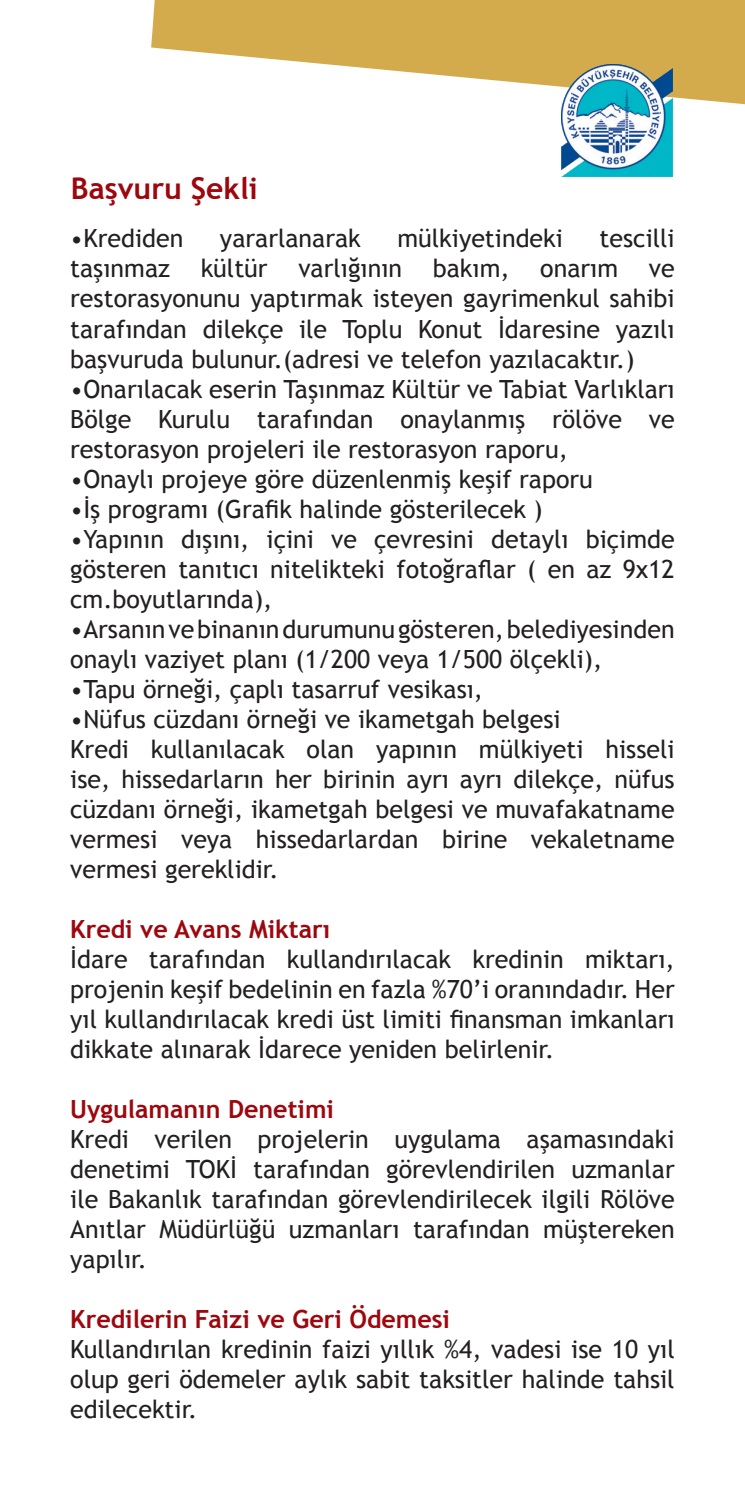
<style>
.page{position:relative;width:745px;height:1489px;background:#fff}
.page>*{position:absolute;margin:0;border:0;box-sizing:border-box;transform-origin:0 0}
.t1{font:700 30px "Trebuchet MS";color:#9d070d}
.t2{font:25px/30px "Trebuchet MS";color:#231f20;text-align:justify}
.t3{font:700 25px "Trebuchet MS";color:#9d070d}
</style>
<div class="page">
<svg style="left:151px;top:0;width:593px;height:104px;fill:#d3ab4d"></svg>
<img style="left:561px;top:65px;width:111px;height:111px">
<p class="t1" style="left:71px;top:169px;width:188px">Başvuru Şekli</p>
<p class="t2" style="left:70px;top:224px;width:115px">•Krediden</p>
<p class="t2" style="left:220px;top:224px;width:142px">yararlanarak</p>
<p class="t2" style="left:397px;top:224px;width:167px">mülkiyetindeki</p>
<p class="t2" style="left:70px;top:224px;width:605px;text-indent:529px">tescilli taşınmaz kültür varlığının bakım, onarım ve restorasyonunu yaptırmak isteyen gayrimenkul sahibi tarafından dilekçe ile Toplu Konut İdaresine yazılı başvuruda bulunur.(adresi ve telefon yazılacaktır.)</p>
<p class="t2" style="left:70px;top:374px;width:605px">•Onarılacak eserin Taşınmaz Kültür ve Tabiat Varlıkları Bölge Kurulu tarafından onaylanmış rölöve ve restorasyon projeleri ile restorasyon raporu,</p>
<p class="t2" style="left:70px;top:464px;width:523px">•Onaylı projeye göre düzenlenmiş keşif raporu</p>
<p class="t2" style="left:70px;top:494px;width:473px">•İş programı (Grafik halinde gösterilecek )</p>
<p class="t2" style="left:70px;top:524px;width:605px">•Yapının dışını, içini ve çevresini detaylı biçimde gösteren tanıtıcı nitelikteki fotoğraflar ( en az 9x12 cm.boyutlarında),</p>
<p class="t2" style="left:70px;top:614px;width:605px">•Arsanın ve binanın durumunu gösteren, belediyesinden onaylı vaziyet planı (1/200 veya 1/500 ölçekli),</p>
<p class="t2" style="left:70px;top:674px;width:414px">•Tapu örneği, çaplı tasarruf vesikası,</p>
<p class="t2" style="left:70px;top:704px;width:605px;text-align:left">•Nüfus cüzdanı örneği ve ikametgah belgesi<br>Kredi kullanılacak olan yapının mülkiyeti hisseli ise, hissedarların her birinin ayrı ayrı dilekçe, nüfus cüzdanı örneği, ikametgah belgesi ve muvafakatname vermesi veya hissedarlardan birine vekaletname vermesi gereklidir.</p>
<p class="t3" style="left:70px;top:913px;width:261px">Kredi ve Avans Miktarı</p>
<p class="t2" style="left:70px;top:944px;width:605px">İdare tarafından kullandırılacak kredinin miktarı, projenin keşif bedelinin en fazla %70’i oranındadır. Her yıl kullandırılacak kredi üst limiti finansman imkanları dikkate alınarak İdarece yeniden belirlenir.</p>
<p class="t3" style="left:70px;top:1093px;width:265px">Uygulamanın Denetimi</p>
<p class="t2" style="left:70px;top:1124px;width:605px">Kredi verilen projelerin uygulama aşamasındaki denetimi TOKİ tarafından görevlendirilen uzmanlar ile Bakanlık tarafından görevlendirilecek ilgili Rölöve Anıtlar Müdürlüğü uzmanları tarafından müştereken yapılır.</p>
<p class="t3" style="left:70px;top:1303px;width:381px">Kredilerin Faizi ve Geri Ödemesi</p>
<p class="t2" style="left:70px;top:1334px;width:605px">Kullandırılan kredinin faizi yıllık %4, vadesi ise 10 yıl olup geri ödemeler aylık sabit taksitler halinde tahsil edilecektir.</p>
</div>
